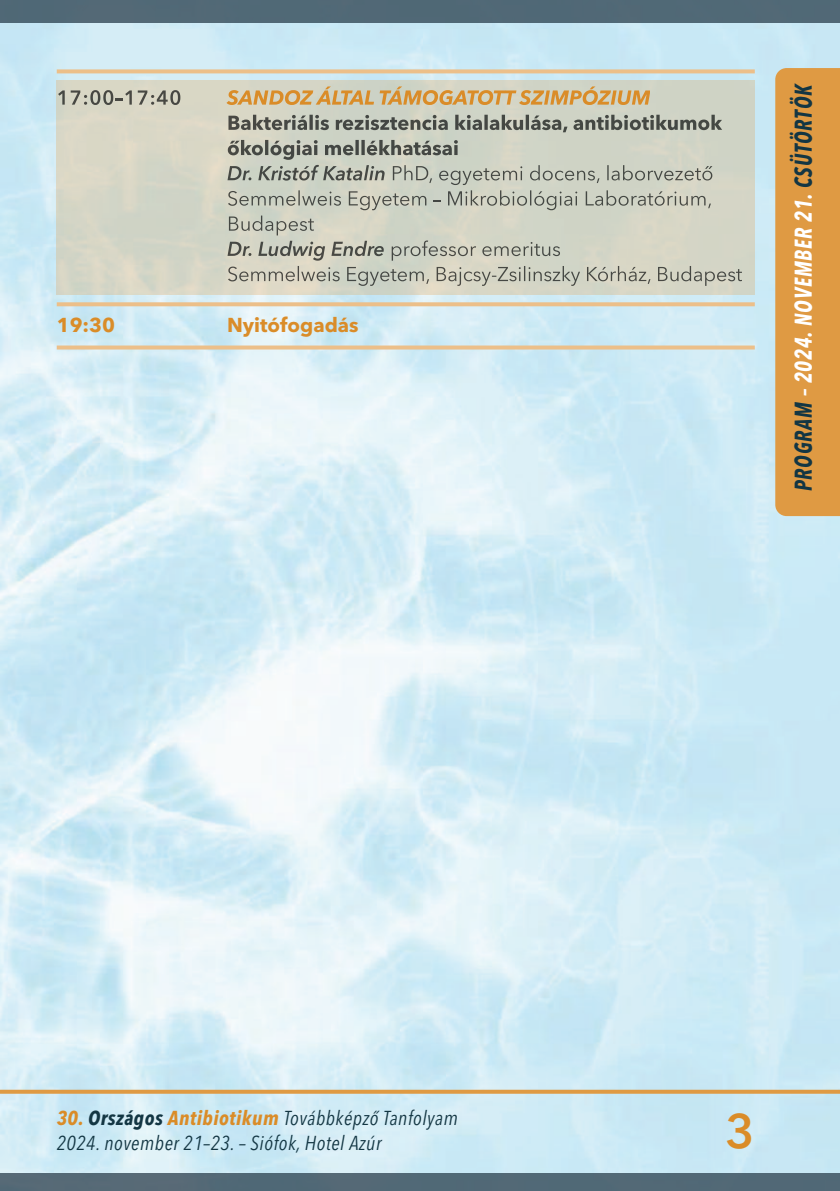
<style>
.page{position:relative;width:840px;height:1191px;background:#fff}
.page>*{position:absolute;margin:0;border:0;box-sizing:border-box;transform-origin:0 0}
.t1{font:600 48px "Avenir Next";color:#da8c28}
.t2{font:italic 700 24px "Avenir Next Condensed";letter-spacing:.05em;color:#fff;scale:.85 1}
.t3{font:italic 20px/25px "Avenir Next Condensed";letter-spacing:.025em;color:#133643}
.t4{font:700 20px "Avenir Next";color:#da8c28}
.s1{font-weight:700;color:#da8c28}
.s2{font-weight:700}
.s3{color:#133643}
</style>
<div class="page">
<img style="left:0;top:23px;width:839px;height:1151px">
<svg style="left:57px;top:69px;width:697px;height:4px;background:#e8c394"></svg>
<svg style="left:57px;top:345px;width:697px;height:4px;background:#e8c497"></svg>
<svg style="left:57px;top:302px;width:697px;height:4px;background:#eac291"></svg>
<div style="left:774px;top:68px;width:65px;height:448px;background:#df9a43"></div>
<svg style="left:0;top:1089px;width:839px;height:4px;background:#dba864"></svg>
<div style="left:0;top:0;width:839px;height:23px;background:#506976"></div>
<div style="left:0;top:1174px;width:839px;height:17px;background:#516976"></div>
<img style="left:57px;top:80px;width:697px;height:215px">
<img style="left:58px;top:90px;width:55px;height:15px">
<svg style="left:116px;top:99px;width:6px;height:2px"></svg>
<img style="left:125px;top:90px;width:55px;height:15px">
<svg style="left:226px;top:86px;width:195px;height:19px;background:#d4b88a"></svg>
<img style="left:228px;top:115px;width:76px;height:15px">
<img style="left:228px;top:140px;width:66px;height:20px">
<img style="left:227px;top:165px;width:92px;height:16px">
<img style="left:392px;top:165px;width:90px;height:20px">
<img style="left:228px;top:191px;width:67px;height:15px">
<img style="left:448px;top:190px;width:96px;height:16px">
<img style="left:229px;top:215px;width:57px;height:20px">
<img style="left:227px;top:241px;width:119px;height:20px">
<img style="left:391px;top:240px;width:56px;height:21px">
<img style="left:228px;top:266px;width:67px;height:15px">
<p class="t4" style="left:57px;top:307px;width:60px">19:30</p>
<p class="t4" style="left:227px;top:307px;width:133px">Nyitófogadás</p>
<p class="t3" style="left:57px;top:1105px;width:402px"><span class="s1">30.</span> <span class="s2">Országos</span> <span class="s1">Antibiotikum</span> Továbbképző Tanfolyam<br>2024. november 21–23. – Siófok, Hotel Azúr</p>
<p class="t2" style="left:788px;top:491px;width:482px;rotate:-90deg"><span class="s3">PROGRAM</span> – 2024. NOVEMBER 21. <span class="s3">CSÜTÖRTÖK</span></p>
<h1 class="t1" style="left:725px;top:1090px;width:31px">3</h1>
</div>
